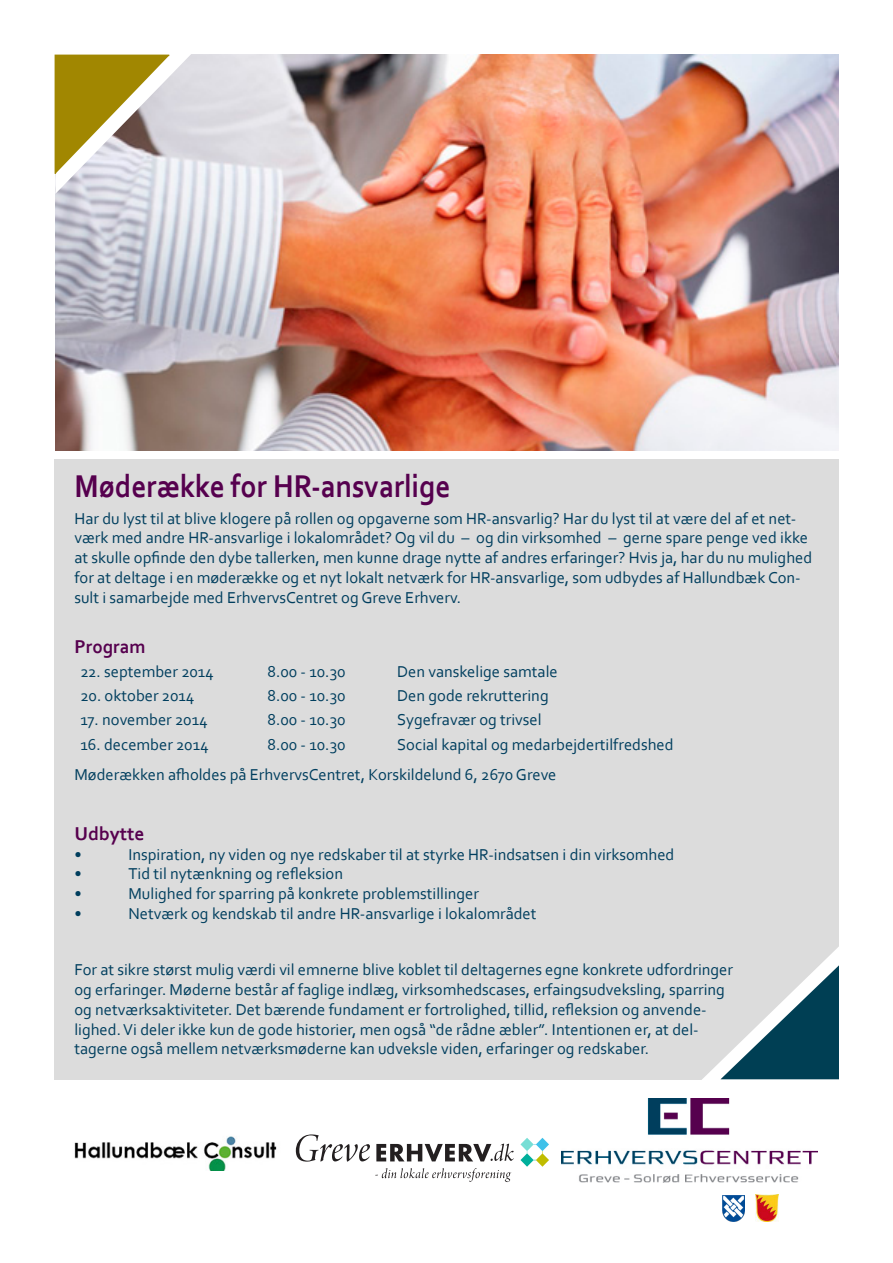
<style>
.page{position:relative;width:893px;height:1263px;background:#fff}
.page>*{position:absolute;margin:0;border:0;box-sizing:border-box;transform-origin:0 0}
.t1{font:700 33px "Corbel";color:#56004e;scale:.89 1}
.t2{font:700 19.5px "Corbel";color:#56004e}
.t3{font:16.5px/19.8px "Corbel";color:#003e5e}
</style>
<div class="page">
<img style="left:55px;top:54px;width:784px;height:397px">
<div style="left:54px;top:459px;width:785px;height:620px;background:#dcdcdc"></div>
<img style="left:562px;top:1099px;width:255px;height:83px">
<svg style="left:54px;top:54px;width:137px;height:140px"></svg>
<svg style="left:701px;top:947px;width:138px;height:133px"></svg>
<img style="left:723px;top:1196px;width:22px;height:25px">
<img style="left:756px;top:1194px;width:22px;height:27px">
<img style="left:74px;top:1136px;width:203px;height:34px">
<svg style="left:375px;top:1168px;width:136px;height:14px"></svg>
<svg style="left:296px;top:1134px;width:74px;height:27px"></svg>
<svg style="left:376px;top:1143px;width:138px;height:18px"></svg>
<svg style="left:520px;top:1138px;width:29px;height:29px"></svg>
<p class="t1" style="left:74px;top:465px;width:424px">Møderække for HR-ansvarlige</p>
<p class="t3" style="left:74px;top:508px;width:739px">Har du lyst til at blive klogere på rollen og opgaverne som HR-ansvarlig? Har du lyst til at være del af et net&shy;værk med andre HR-ansvarlige i lokalområdet? Og vil du – og din virksomhed – gerne spare penge ved ikke at skulle opfinde den dybe tallerken, men kunne drage nytte af andres erfaringer? Hvis ja, har du nu mulighed for at deltage i en møderække og et nyt lokalt netværk for HR-ansvarlige, som udbydes af Hallundbæk Con&shy;sult i samarbejde med ErhvervsCentret og Greve Erhverv.</p>
<p class="t2" style="left:74px;top:634px;width:73px">Program</p>
<p class="t3" style="left:80px;top:661px;width:135px">22. september 2014</p>
<p class="t3" style="left:267px;top:661px;width:80px">8.00 - 10.30</p>
<p class="t3" style="left:397px;top:661px;width:162px">Den vanskelige samtale</p>
<p class="t3" style="left:80px;top:685px;width:115px">20. oktober 2014</p>
<p class="t3" style="left:267px;top:685px;width:80px">8.00 - 10.30</p>
<p class="t3" style="left:397px;top:685px;width:153px">Den gode rekruttering</p>
<p class="t3" style="left:80px;top:710px;width:129px">17. november 2014</p>
<p class="t3" style="left:267px;top:710px;width:80px">8.00 - 10.30</p>
<p class="t3" style="left:397px;top:710px;width:146px">Sygefravær og trivsel</p>
<p class="t3" style="left:80px;top:734px;width:130px">16. december 2014</p>
<p class="t3" style="left:267px;top:734px;width:80px">8.00 - 10.30</p>
<p class="t3" style="left:397px;top:734px;width:278px">Social kapital og medarbejdertilfredshed</p>
<p class="t3" style="left:74px;top:764px;width:484px">Møderækken afholdes på ErhvervsCentret, Korskildelund 6, 2670 Greve</p>
<p class="t2" style="left:74px;top:821px;width:72px">Udbytte</p>
<p class="t3" style="left:74px;top:844px;width:9px">•</p>
<p class="t3" style="left:128px;top:844px;width:547px">Inspiration, ny viden og nye redskaber til at styrke HR-indsatsen i din virksomhed</p>
<p class="t3" style="left:74px;top:863px;width:9px">•</p>
<p class="t3" style="left:128px;top:863px;width:216px">Tid til nytænkning og refleksion</p>
<p class="t3" style="left:74px;top:883px;width:9px">•</p>
<p class="t3" style="left:128px;top:883px;width:352px">Mulighed for sparring på konkrete problemstillinger</p>
<p class="t3" style="left:74px;top:903px;width:9px">•</p>
<p class="t3" style="left:128px;top:903px;width:410px">Netværk og kendskab til andre HR-ansvarlige i lokalområdet</p>
<p class="t3" style="left:74px;top:959px;width:660px">For at sikre størst mulig værdi vil emnerne blive koblet til deltagernes egne konkrete udfordringer og erfaringer. Møderne består af faglige indlæg, virksomhedscases, erfaingsudveksling, sparring og netværksaktiviteter. Det bærende fundament er fortrolighed, tillid, refleksion og anvende&shy;lighed. Vi deler ikke kun de gode historier, men også “de rådne æbler”. Intentionen er, at del&shy;tagerne også mellem netværksmøderne kan udveksle viden, erfaringer og redskaber.</p>
</div>
